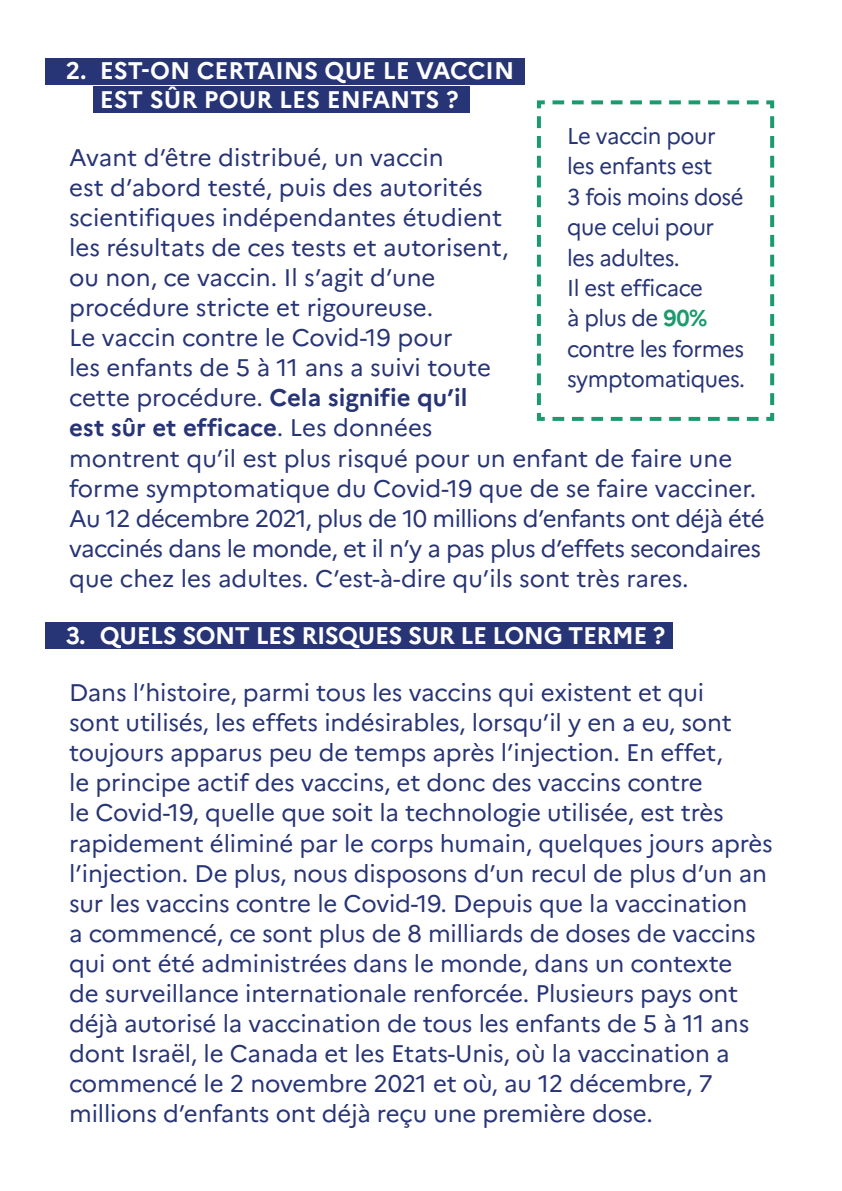
<style>
.page{position:relative;width:842px;height:1191px;background:#fff}
.page>*{position:absolute;margin:0;border:0;box-sizing:border-box;transform-origin:0 0}
.t1{font:24px/30px "Marianne";letter-spacing:-.005em;color:#273475}
.t2{font:700 24px/28.8px "Marianne";letter-spacing:-.015em;color:#fff}
.t3{font:22.8px/30.4px "Marianne";letter-spacing:-.02em;color:#273475;scale:.96 1}
.s1{font-weight:700}
.s2{font-weight:700;color:#1a9b6d}
</style>
<div class="page">
<svg style="left:536px;top:100px;width:239px;height:321px"></svg>
<div style="left:45px;top:58px;width:479px;height:27px;background:#273475"></div>
<div style="left:94px;top:86px;width:376px;height:27px;background:#273475"></div>
<div style="left:45px;top:622px;width:627px;height:27px;background:#273475"></div>
<p class="t2" style="left:100px;top:56px;width:416px;text-indent:-34px">2. EST-ON CERTAINS QUE LE VACCIN<br>EST SÛR POUR LES ENFANTS ?</p>
<p class="t1" style="left:69px;top:142px;width:441px">Avant d’être distribué, un vaccin<br>est d’abord testé, puis des autorités scientifiques indépendantes étudient les résultats de ces tests et autorisent, ou non, ce vaccin. Il s’agit d’une procédure stricte et rigoureuse.<br>Le vaccin contre le Covid-19 pour<br>les enfants de 5 à 11 ans a suivi toute cette procédure. <span class="s1">Cela signifie qu’il<br>est sûr et efficace</span>. Les données</p>
<p class="t3" style="left:567px;top:121px;width:187px">Le vaccin pour les enfants est<br>3 fois moins dosé que celui pour les adultes.<br>Il est efficace<br>à plus de <span class="s2">90% </span>contre les formes symptomatiques.</p>
<p class="t1" style="left:69px;top:444px;width:697px">montrent qu’il est plus risqué pour un enfant de faire une forme symptomatique du Covid-19 que de se faire vacciner.<br>Au 12 décembre 2021, plus de 10 millions d’enfants ont déjà été vaccinés dans le monde, et il n’y a pas plus d’effets secondaires que chez les adultes. C’est-à-dire qu’ils sont très rares.</p>
<p class="t2" style="left:66px;top:621px;width:601px">3. QUELS SONT LES RISQUES SUR LE LONG TERME ?</p>
<p class="t1" style="left:69px;top:678px;width:705px">Dans l’histoire, parmi tous les vaccins qui existent et qui<br>sont utilisés, les effets indésirables, lorsqu’il y en a eu, sont toujours apparus peu de temps après l’injection. En effet,<br>le principe actif des vaccins, et donc des vaccins contre<br>le Covid-19, quelle que soit la technologie utilisée, est très rapidement éliminé par le corps humain, quelques jours après l’injection. De plus, nous disposons d’un recul de plus d’un an sur les vaccins contre le Covid-19. Depuis que la vaccination<br>a commencé, ce sont plus de 8 milliards de doses de vaccins qui ont été administrées dans le monde, dans un contexte<br>de surveillance internationale renforcée. Plusieurs pays ont déjà autorisé la vaccination de tous les enfants de 5 à 11 ans dont Israël, le Canada et les Etats-Unis, où la vaccination a commencé le 2 novembre 2021 et où, au 12 décembre, 7 millions d’enfants ont déjà reçu une première dose.</p>
</div>
